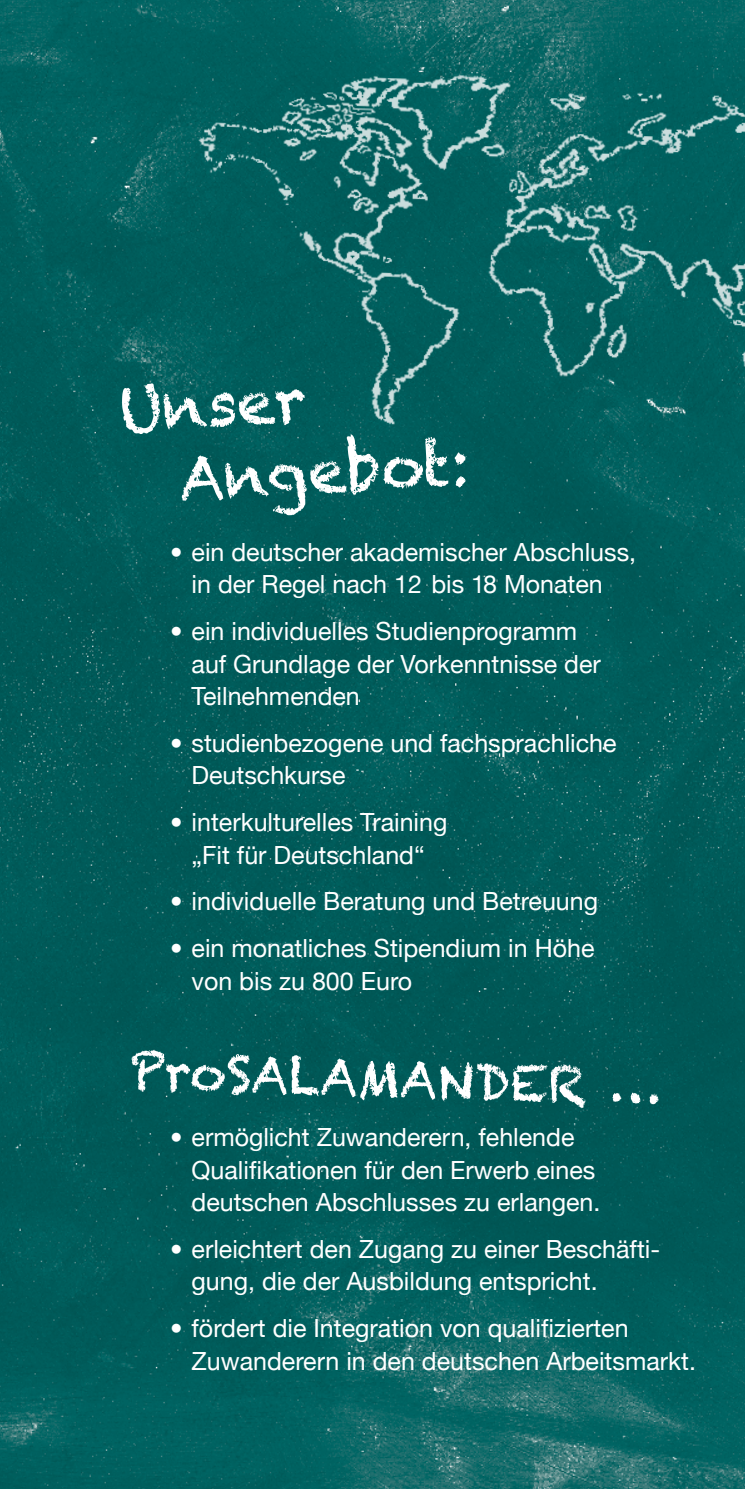
<style>
.page{position:relative;width:745px;height:1489px;background:#fff}
.page>*{position:absolute;margin:0;border:0;box-sizing:border-box;transform-origin:0 0}
.t1{font:60.5px/72px "Chalkduster";color:#fff}
.t2{font:50.25px "Chalkduster";color:#fff}
.t3{font:25px/32.5px "Helvetica Neue";color:#fff}
</style>
<div class="page">
<img style="left:0;top:0;width:744px;height:1488px">
<img style="left:174px;top:31px;width:570px;height:434px">
<h1 class="t1" style="left:174px;top:370px;width:292px;text-indent:-56px;rotate:-3deg">Unser<br>Angebot:</h1>
<p class="t3" style="left:170px;top:534px;width:467px;text-align:center">• ein deutscher akademischer Abschluss, in der Regel nach 12 bis 18 Monaten</p>
<p class="t3" style="left:191px;top:613px;width:410px;text-indent:-21px">• ein individuelles Studienprogramm auf Grundlage der Vorkenntnisse der<br>Teilnehmenden</p>
<p class="t3" style="left:191px;top:725px;width:426px;text-indent:-21px">• studienbezogene und fachsprachliche<br>Deutschkurse</p>
<p class="t3" style="left:170px;top:804px;width:278px;text-align:center">• interkulturelles Training „Fit für Deutschland“</p>
<p class="t3" style="left:170px;top:883px;width:429px">• individuelle Beratung und Betreuung</p>
<p class="t3" style="left:191px;top:930px;width:404px;text-indent:-21px">• ein monatliches Stipendium in Höhe von bis zu 800 Euro</p>
<h2 class="t2" style="left:130px;top:1040px;width:534px;rotate:2deg">ProSalamand er …</h2>
<p class="t3" style="left:191px;top:1119px;width:410px;text-indent:-21px">• ermöglicht Zuwanderern, fehlende<br>Qualifikationen für den Erwerb eines deutschen Abschlusses zu erlangen.</p>
<p class="t3" style="left:191px;top:1230px;width:470px;text-indent:-21px">• erleichtert den Zugang zu einer Beschäfti&shy;gung, die der Ausbildung entspricht.</p>
<p class="t3" style="left:191px;top:1309px;width:505px;text-indent:-21px">• fördert die Integration von qualifizierten<br>Zuwanderern in den deutschen Arbeitsmarkt.</p>
</div>
